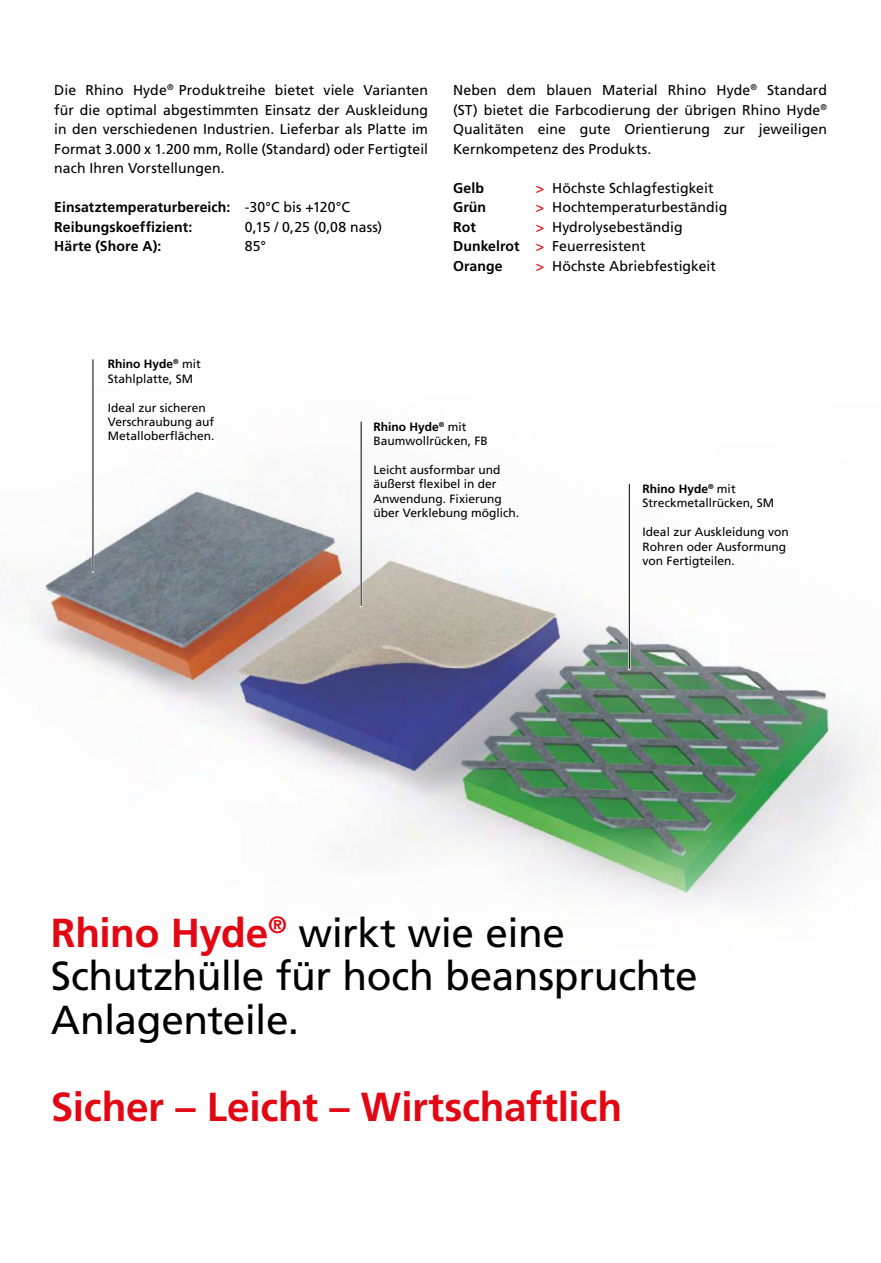
<style>
.page{position:relative;width:881px;height:1263px;background:#fff}
.page>*{position:absolute;margin:0;border:0;box-sizing:border-box;transform-origin:0 0}
.t1{font:40.5px/43.5px "Frutiger LT Std";letter-spacing:-.01em;color:#000}
.t2{font:700 40.5px "Frutiger LT Com";letter-spacing:-.005em;color:#e30613}
.t3{font:14.25px/19.5px "Frutiger LT Std";letter-spacing:.005em;color:#000;text-align:justify}
.t4{font:700 14.25px/19.5px "Frutiger LT Com";letter-spacing:.005em;color:#000}
.t5{font:12px/14.4px "Frutiger LT Com";color:#000}
.s1{font-family:"Frutiger LT Std";font-weight:400}
.s2{color:#e30613}
.s3{font-family:"Frutiger LT Com";font-weight:700}
.s4{font-weight:700}
.s5{font-family:"Frutiger LT Com";font-weight:700;color:#e30613}
</style>
<div class="page">
<img style="left:17px;top:421px;width:863px;height:480px">
<hr style="left:92px;top:359px;width:2px;height:212px;background:#fff">
<hr style="left:92px;top:359px;width:1px;height:212px;background:#000">
<hr style="left:360px;top:422px;width:2px;height:184px;background:#fff">
<hr style="left:360px;top:422px;width:1px;height:184px;background:#000">
<hr style="left:628px;top:484px;width:2px;height:185px;background:#fff">
<hr style="left:628px;top:484px;width:1px;height:185px;background:#000">
<p class="t3" style="left:54px;top:80px;width:375px">Die Rhino Hyde<sup>®</sup> Produktreihe bietet viele Varianten für die optimal abgestimmten Einsatz der Auskleidung in den verschiedenen Industrien. Lieferbar als Platte im Format 3.000 x 1.200 mm, Rolle (Standard) oder Fertigteil nach Ihren Vorstellungen.</p>
<p class="t4" style="left:54px;top:197px;width:297px">Einsatztemperaturbereich: <span class="s1">-30°C bis +120°C<br></span>Reibungskoeffizient:</p>
<p class="t3" style="left:245px;top:217px;width:139px">0,15 / 0,25 (0,08 nass)</p>
<p class="t4" style="left:54px;top:236px;width:109px">Härte (Shore A):</p>
<p class="t3" style="left:245px;top:236px;width:23px">85°</p>
<p class="t3" style="left:453px;top:80px;width:375px">Neben dem blauen Material Rhino Hyde<sup>®</sup> Standard (ST) bietet die Farbcodierung der übrigen Rhino Hyde<sup>® </sup>Qualitäten eine gute Orientierung zur jeweiligen Kernkompetenz des Produkts.</p>
<p class="t4" style="left:453px;top:178px;width:32px">Gelb</p>
<p class="t3" style="left:535px;top:178px;width:179px"><span class="s2">&gt;</span> Höchste Schlagfestigkeit</p>
<p class="t4" style="left:453px;top:197px;width:34px">Grün</p>
<p class="t3" style="left:535px;top:197px;width:193px"><span class="s2">&gt;</span> Hochtemperaturbeständig</p>
<p class="t4" style="left:453px;top:217px;width:24px">Rot</p>
<p class="t3" style="left:453px;top:217px;width:231px;text-indent:83px"><span class="s2">&gt;</span> Hydrolysebeständig<br><span class="s3">Dunkelrot</span> <span class="s2">&gt;</span> Feuerresistent</p>
<p class="t4" style="left:453px;top:256px;width:51px">Orange</p>
<p class="t3" style="left:535px;top:256px;width:182px"><span class="s2">&gt;</span> Höchste Abriebfestigkeit</p>
<p class="t5" style="left:108px;top:357px;width:94px"><span class="s4">Rhino Hyde</span><sup>®</sup> mit<br>Stahlplatte, SM</p>
<p class="t5" style="left:108px;top:400px;width:108px">Ideal zur sicheren<br>Verschraubung auf<br>Metalloberflächen.</p>
<p class="t5" style="left:373px;top:419px;width:116px"><span class="s4">Rhino Hyde</span><sup>®</sup> mit<br>Baumwollrücken, FB</p>
<p class="t5" style="left:373px;top:462px;width:147px">Leicht ausformbar und äußerst f-lexibel in der<br>Anwendung. Fixierung über Verklebung möglich.</p>
<p class="t5" style="left:642px;top:482px;width:133px"><span class="s4">Rhino Hyde</span><sup>®</sup> mit<br>Streckmetallrücken, SM</p>
<p class="t5" style="left:642px;top:525px;width:148px">Ideal zur Auskleidung von<br>Rohren oder Ausformung von Fertigteilen.</p>
<h1 class="t1" style="left:51px;top:911px;width:648px"><span class="s5">Rhino Hyde</span><sup>®</sup> wirkt wie eine<br>Schutzhülle für hoch beanspruchte<br>Anlagenteile.</h1>
<h1 class="t2" style="left:51px;top:1083px;width:572px">Sicher – Leicht – Wirtschaftlich</h1>
</div>
